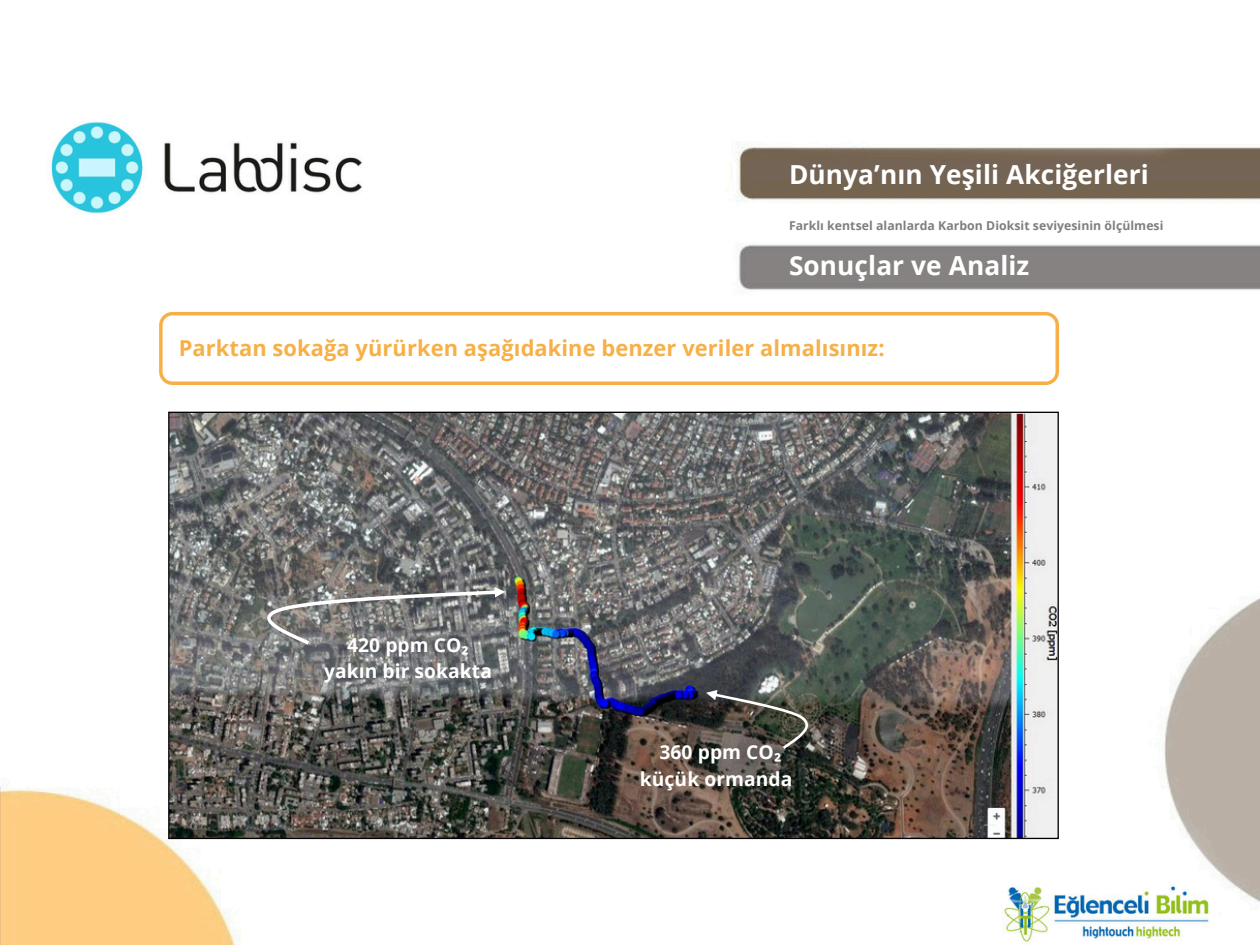
<style>
.page{position:relative;width:1260px;height:945px;background:#fff}
.page>*{position:absolute;margin:0;border:0;box-sizing:border-box;transform-origin:0 0}
.t1{font:700 26.25px "Open Sans";letter-spacing:.005em;color:#fff}
.t2{font:700 21.88px "Open Sans";letter-spacing:.005em;color:#f7b047}
.t3{font:700 19.25px/26.2px "Open Sans";letter-spacing:.005em;color:#fff;text-align:center}
.t4{font:700 12.25px "Open Sans";letter-spacing:.005em;color:#7f7f7f}
.s1{font-family:"Noto Sans"}
</style>
<div class="page">
<img style="left:0;top:121px;width:1260px;height:824px">
<div style="left:161px;top:314px;width:896px;height:69px;background:#fff;border-radius:12px"></div>
<div style="left:159px;top:312px;width:900px;height:73px;border:3px solid #f7b047;border-radius:12px"></div>
<img style="left:170px;top:414px;width:887px;height:423px">
<svg style="left:706px;top:690px;width:102px;height:59px"></svg>
<svg style="left:267px;top:587px;width:238px;height:58px"></svg>
<p class="t1" style="left:789px;top:156px;width:361px">Dünya’nın Yeşili Akciğerleri</p>
<p class="t4" style="left:789px;top:217px;width:376px">Farklı kentsel alanlarda Karbon Dioksit seviyesinin ölçülmesi</p>
<h3 class="t1" style="left:789px;top:247px;width:242px">Sonuçlar ve Analiz</h3>
<h1 class="t2" style="left:179px;top:333px;width:707px">Parktan sokağa yürürken aşağıdakine benzer veriler almalısınız:</h1>
<p class="t3" style="left:324px;top:632px;width:169px">420 ppm CO<span class="s1">₂ </span>yakın bir sokakta</p>
<h2 class="t3" style="left:660px;top:739px;width:123px">360 ppm CO<span class="s1">₂</span></h2>
<p class="t3" style="left:640px;top:765px;width:154px">küçük ormanda</p>
</div>
